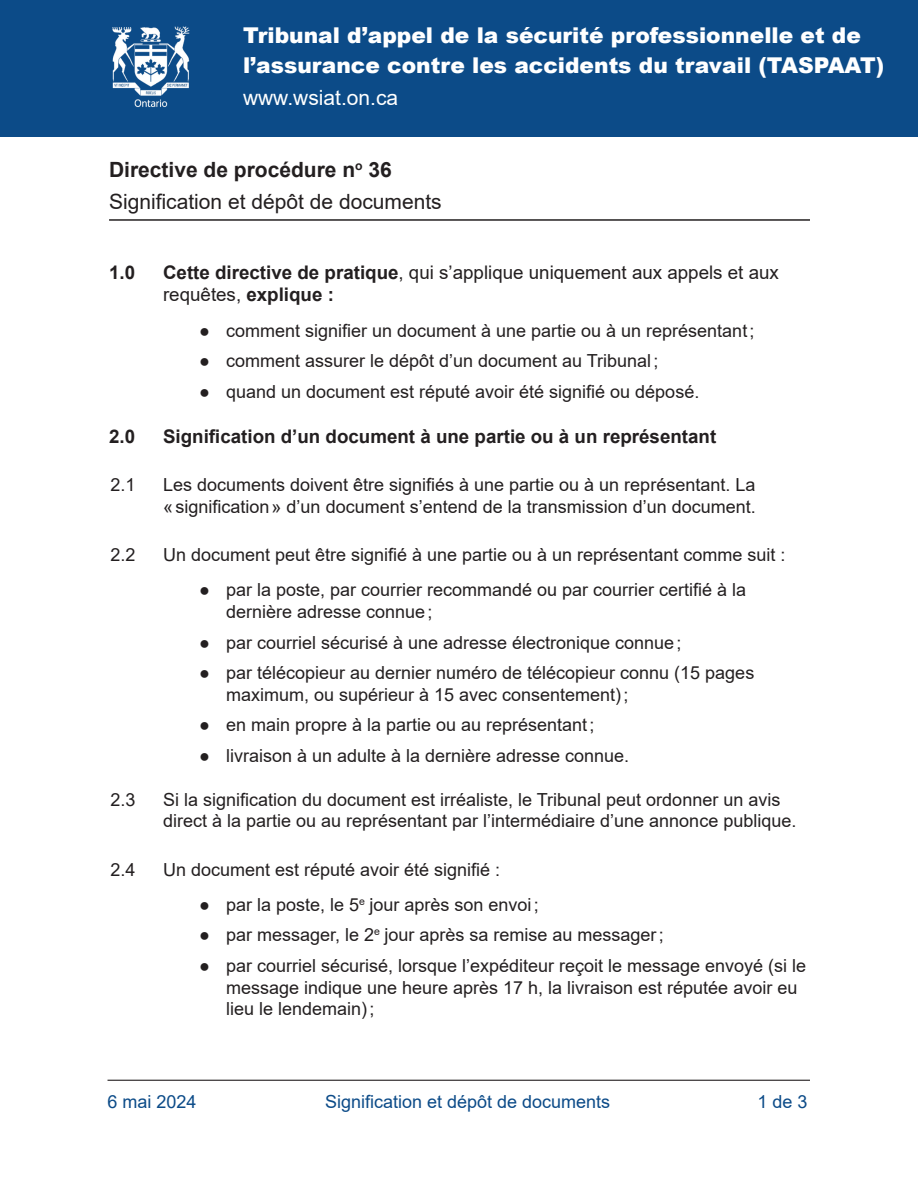
<style>
.page{position:relative;width:918px;height:1188px;background:#fff}
.page>*{position:absolute;margin:0;border:0;box-sizing:border-box;transform-origin:0 0}
.t1{font:900 21.75px/30px "Arial";color:#fff}
.t2{font:21px/32px "Arial";color:#231f20}
.t3{font:21px "Arial";color:#fff}
.t4{font:18.75px/22.5px "Arial";color:#231f20}
.t5{font:700 18.75px "Arial";color:#231f20}
.bullets{font:18px/21.6px "Arial";color:#231f20}
.t6{font:18px "Arial";color:#0c4b88}
.s1{font-weight:700}
</style>
<div class="page">
<hr style="left:108px;top:1080px;width:702px;height:1px;background:#231f20">
<hr style="left:109px;top:219px;width:701px;height:2px;background:#231f20">
<div style="left:0;top:0;width:918px;height:136px;background:#0c4b88"></div>
<img style="left:112px;top:26px;width:78px;height:82px">
<h1 class="t1" style="left:243px;top:19px;width:643px">Tribunal d’appel de la sécurité professionnelle et de l’assurance contre les accidents du travail (TASPAAT)</h1>
<p class="t3" style="left:243px;top:83px;width:157px">www.wsiat.on.ca</p>
<h2 class="t2" style="left:109px;top:154px;width:334px"><span class="s1">Directive de procédure n</span><sup>o</sup> <span class="s1">36<br></span>Signification et dépôt de documents</h2>
<p class="t5" style="left:109px;top:259px;width:28px">1.0</p>
<p class="t4" style="left:163px;top:261px;width:617px"><span class="s1">Cette directive de pratique</span>, qui s’applique uniquement aux appels et aux requêtes, <span class="s1">explique :</span></p>
<p class="bullets" style="left:199px;top:319px;width:557px">● comment signifier un document à une partie ou à un représentant;</p>
<p class="bullets" style="left:199px;top:350px;width:461px">● comment assurer le dépôt d’un document au Tribunal;</p>
<p class="bullets" style="left:199px;top:380px;width:502px">● quand un document est réputé avoir été signifié ou déposé.</p>
<p class="t5" style="left:109px;top:423px;width:28px">2.0</p>
<p class="t5" style="left:163px;top:423px;width:555px">Signification d’un document à une partie ou à un représentant</p>
<p class="bullets" style="left:111px;top:474px;width:27px">2.1</p>
<p class="bullets" style="left:163px;top:474px;width:594px">Les documents doivent être signifiés à une partie ou à un représentant. La «signification» d’un document s’entend de la transmission d’un document.</p>
<p class="bullets" style="left:111px;top:544px;width:27px">2.2</p>
<p class="bullets" style="left:163px;top:544px;width:624px">Un document peut être signifié à une partie ou à un représentant comme suit :</p>
<p class="bullets" style="left:226px;top:579px;width:522px;text-indent:-27px">● par la poste, par courrier recommandé ou par courrier certifié à la dernière adresse connue;</p>
<p class="bullets" style="left:199px;top:631px;width:484px">● par courriel sécurisé à une adresse électronique connue;</p>
<p class="bullets" style="left:226px;top:662px;width:530px;text-indent:-27px">● par télécopieur au dernier numéro de télécopieur connu (15 pages maximum, ou supérieur à 15 avec consentement);</p>
<p class="bullets" style="left:199px;top:714px;width:397px">● en main propre à la partie ou au représentant;</p>
<p class="bullets" style="left:199px;top:744px;width:432px">● livraison à un adulte à la dernière adresse connue.</p>
<p class="bullets" style="left:111px;top:788px;width:27px">2.3</p>
<p class="bullets" style="left:163px;top:788px;width:635px">Si la signification du document est irréaliste, le Tribunal peut ordonner un avis direct à la partie ou au représentant par l’intermédiaire d’une annonce publique.</p>
<p class="bullets" style="left:111px;top:859px;width:27px">2.4</p>
<p class="bullets" style="left:163px;top:859px;width:339px">Un document est réputé avoir été signifié :</p>
<p class="bullets" style="left:199px;top:894px;width:341px">● par la poste, le 5<sup>e</sup> jour après son envoi;</p>
<p class="bullets" style="left:199px;top:924px;width:466px">● par messager, le 2<sup>e</sup> jour après sa remise au messager;</p>
<p class="bullets" style="left:226px;top:955px;width:582px;text-indent:-27px">● par courriel sécurisé, lorsque l’expéditeur reçoit le message envoyé (si le message indique une heure après 17 h, la livraison est réputée avoir eu lieu le lendemain);</p>
<p class="t6" style="left:108px;top:1089px;width:91px">6 mai 2024</p>
<p class="t6" style="left:325px;top:1089px;width:287px">Signification et dépôt de documents</p>
<p class="t6" style="left:757px;top:1089px;width:52px">1 de 3</p>
</div>
